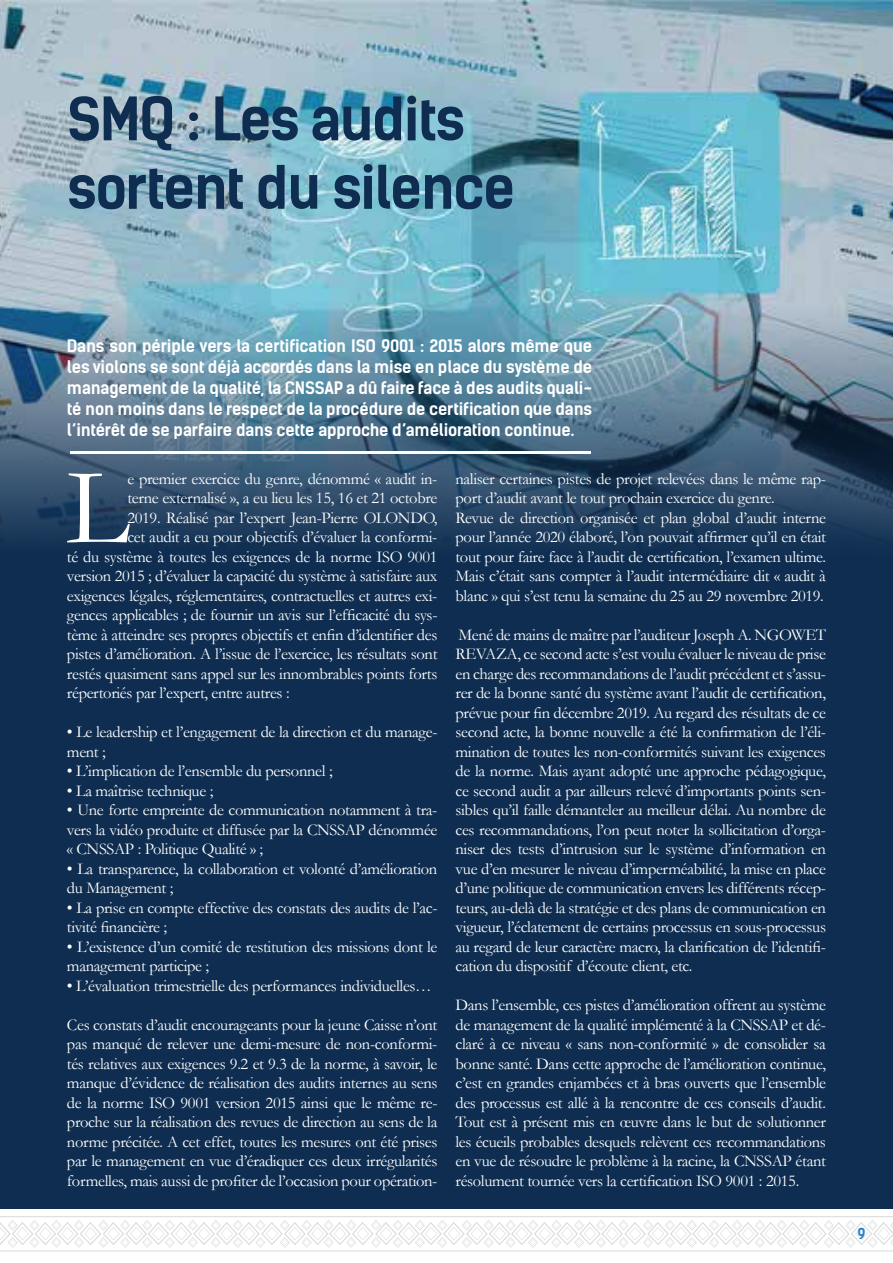
<style>
.page{position:relative;width:893px;height:1263px;background:#fff}
.page>*{position:absolute;margin:0;border:0;box-sizing:border-box;transform-origin:0 0}
.t1{font:110.25px "Garamond";color:#fff}
.t2{font:700 57px/68.4px "Kelson Sans";letter-spacing:-.03em;color:#0e2d50}
.t3{font:16.5px/19.5px "Garamond";letter-spacing:-.02em;color:#fff}
.t4{font:700 16.5px/21px "Kelson Sans";letter-spacing:-.01em;color:#fff;text-align:justify}
.t5{font:700 14.4px "Kelson Sans";color:#2883c9}
</style>
<div class="page">
<div style="left:0;top:0;width:893px;height:1209px;background:#0e2d50"></div>
<img style="left:1px;top:0;width:892px;height:542px">
<img style="left:0;top:0;width:1px;height:1209px">
<hr style="left:0;top:555px;width:1px;height:653px;background:#080806">
<hr style="left:70px;top:451px;width:521px;height:3px;background:#fff">
<svg style="left:0;top:1216px;width:893px;height:35px"></svg>
<h2 class="t2" style="left:67px;top:85px;width:450px">SMQ : Les audits sortent du silence</h2>
<p class="t4" style="left:67px;top:335px;width:527px">Dans son périple vers la certification ISO 9001 : 2015 alors même que les violons se sont déjà accordés dans la mise en place du système de management de la qualité, la CNSSAP a dû faire face à des audits quali&shy;té non moins dans le respect de la procédure de certification que dans l’intérêt de se parfaire dans cette approche d’amélioration continue.</p>
<h1 class="t1" style="left:66px;top:441px;width:65px">L</h1>
<p class="t3" style="left:127px;top:468px;width:312px">e premier exercice du genre, dénommé « audit in-</p>
<p class="t3" style="left:455px;top:468px;width:372px">naliser certaines pistes de projet relevées dans le même rap&shy;port d’audit avant le tout prochain exercice du genre.<br>Revue de direction organisée et plan global d’audit interne pour l’année 2020 élaboré, l’on pouvait affirmer qu’il en était tout pour faire face à l’audit de certification, l’examen ultime.<br>Mais c’était sans compter à l’audit intermédiaire dit « audit à blanc » qui s’est tenu la semaine du 25 au 29 novembre 2019.</p>
<p class="t3" style="left:455px;top:625px;width:372px;text-align:justify">Mené de mains de maître par l’auditeur Joseph A. NGOWET REVAZA, ce second acte s’est voulu évaluer le niveau de prise en charge des recommandations de l’audit précédent et s’assu&shy;rer de la bonne santé du système avant l’audit de certification, prévue pour fin décembre 2019. Au regard des résultats de ce second acte, la bonne nouvelle a été la confirmation de l’éli&shy;mination de toutes les non-conformités suivant les exigences de la norme. Mais ayant adopté une approche pédagogique, ce second audit a par ailleurs relevé d’importants points sen&shy;sibles qu’il faille démanteler au meilleur délai. Au nombre de ces recommandations, l’on peut noter la sollicitation d’orga&shy;niser des tests d’intrusion sur le système d’information en vue d’en mesurer le niveau d’imperméabilité, la mise en place d’une politique de communication envers les différents récep&shy;teurs, au-delà de la stratégie et des plans de communication en vigueur, l’éclatement de certains processus en sous-processus au regard de leur caractère macro, la clarification de l’identifi&shy;cation du dispositif d’écoute client, etc.</p>
<p class="t3" style="left:455px;top:995px;width:372px;text-align:justify">Dans l’ensemble, ces pistes d’amélioration offrent au système de management de la qualité implémenté à la CNSSAP et dé&shy;claré à ce niveau « sans non-conformité » de consolider sa bonne santé. Dans cette approche de l’amélioration continue, c’est en grandes enjambées et à bras ouverts que l’ensemble des processus est allé à la rencontre de ces conseils d’audit.<br>Tout est à présent mis en œuvre dans le but de solutionner les écueils probables desquels relèvent ces recommandations en vue de résoudre le problème à la racine, la CNSSAP étant résolument tournée vers la certification ISO 9001 : 2015.</p>
<p class="t3" style="left:127px;top:488px;width:312px">terne externalisé », a eu lieu les 15, 16 et 21 octobre</p>
<p class="t3" style="left:127px;top:507px;width:312px">2019. Réalisé par l’expert Jean-Pierre OLONDO,</p>
<p class="t3" style="left:127px;top:527px;width:312px">cet audit a eu pour objectifs d’évaluer la conformi-</p>
<p class="t3" style="left:67px;top:546px;width:372px">té du système à toutes les exigences de la norme ISO 9001</p>
<p class="t3" style="left:67px;top:566px;width:372px">version 2015 ; d’évaluer la capacité du système à satisfaire aux</p>
<p class="t3" style="left:67px;top:585px;width:372px">exigences légales, réglementaires, contractuelles et autres exi-</p>
<p class="t3" style="left:67px;top:605px;width:372px">gences applicables ; de fournir un avis sur l’efficacité du sys-</p>
<p class="t3" style="left:67px;top:624px;width:372px">tème à atteindre ses propres objectifs et enfin d’identifier des</p>
<p class="t3" style="left:67px;top:644px;width:372px">pistes d’amélioration. A l’issue de l’exercice, les résultats sont</p>
<p class="t3" style="left:67px;top:663px;width:372px">restés quasiment sans appel sur les innombrables points forts</p>
<p class="t3" style="left:67px;top:683px;width:224px">répertoriés par l’expert, entre autres :</p>
<p class="t3" style="left:67px;top:722px;width:372px">• Le leadership et l’engagement de la direction et du manage&shy;ment ;</p>
<p class="t3" style="left:67px;top:761px;width:267px">• L’implication de l’ensemble du personnel ;</p>
<p class="t3" style="left:67px;top:780px;width:148px">• La maîtrise technique ;</p>
<p class="t3" style="left:67px;top:800px;width:372px;text-align:justify">• Une forte empreinte de communication notamment à tra&shy;vers la vidéo produite et diffusée par la CNSSAP dénommée « CNSSAP : Politique Qualité » ;</p>
<p class="t3" style="left:67px;top:858px;width:372px">• La transparence, la collaboration et volonté d’amélioration du Management ;</p>
<p class="t3" style="left:67px;top:897px;width:372px">• La prise en compte effective des constats des audits de l’ac&shy;tivité financière ;</p>
<p class="t3" style="left:67px;top:936px;width:372px">• L’existence d’un comité de restitution des missions dont le management participe ;</p>
<p class="t3" style="left:67px;top:975px;width:366px">• L’évaluation trimestrielle des performances individuelles…</p>
<p class="t3" style="left:67px;top:1014px;width:372px;text-align:justify">Ces constats d’audit encourageants pour la jeune Caisse n’ont pas manqué de relever une demi-mesure de non-conformi&shy;tés relatives aux exigences 9.2 et 9.3 de la norme, à savoir, le manque d’évidence de réalisation des audits internes au sens de la norme ISO 9001 version 2015 ainsi que le même re&shy;proche sur la réalisation des revues de direction au sens de la norme précitée. A cet effet, toutes les mesures ont été prises par le management en vue d’éradiquer ces deux irrégularités formelles, mais aussi de profiter de l’occasion pour opération-</p>
<p class="t5" style="left:857px;top:1224px;width:10px">9</p>
</div>
